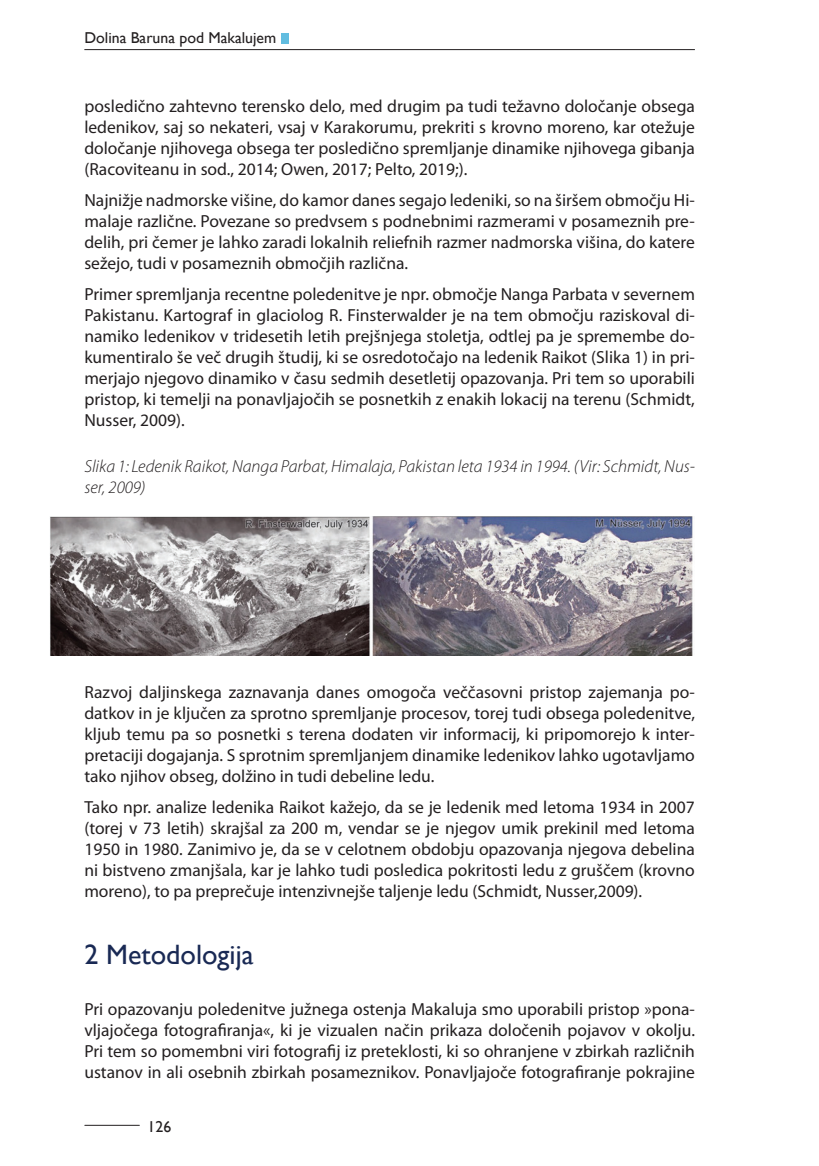
<style>
.page{position:relative;width:819px;height:1166px;background:#fff}
.page>*{position:absolute;margin:0;border:0;box-sizing:border-box;transform-origin:0 0}
.t1{font:28px "Gill Sans";color:#192954}
.t2{font:17.5px/21px "Myriad Pro";color:#231f20;text-align:justify}
.t3{font:italic 300 17.5px/21px "Myriad Pro";color:#231f20}
.t4{font:15.75px "Gill Sans";color:#231f20}
</style>
<div class="page">
<hr style="left:84px;top:49px;width:610px;height:1px;background:#231f20">
<div style="left:282px;top:33px;width:7px;height:11px;background:#62bde0"></div>
<hr style="left:85px;top:1125px;width:54px;height:1px;background:#231f20">
<img style="left:50px;top:516px;width:643px;height:140px">
<p class="t4" style="left:84px;top:28px;width:193px">Dolina Baruna pod Makalujem</p>
<p class="t2" style="left:84px;top:96px;width:612px">posledično zahtevno terensko delo, med drugim pa tudi težavno določanje obsega ledenikov, saj so nekateri, vsaj v Karakorumu, prekriti s krovno moreno, kar otežuje določanje njihovega obsega ter posledično spremljanje dinamike njihovega gibanja (Racoviteanu in sod., 2014; Owen, 2017; Pelto, 2019;).</p>
<p class="t2" style="left:84px;top:190px;width:612px">Najnižje nadmorske višine, do kamor danes segajo ledeniki, so na širšem območju Hi&shy;malaje različne. Povezane so predvsem s podnebnimi razmerami v posameznih pre&shy;delih, pri čemer je lahko zaradi lokalnih reliefnih razmer nadmorska višina, do katere sežejo, tudi v posameznih območjih različna.</p>
<p class="t2" style="left:84px;top:284px;width:612px">Primer spremljanja recentne poledenitve je npr. območje Nanga Parbata v severnem Pakistanu. Kartograf in glaciolog R. Finsterwalder je na tem območju raziskoval di&shy;namiko ledenikov v tridesetih letih prejšnjega stoletja, odtlej pa je spremembe do&shy;kumentiralo še več drugih študij, ki se osredotočajo na ledenik Raikot (Slika 1) in pri&shy;merjajo njegovo dinamiko v času sedmih desetletij opazovanja. Pri tem so uporabili pristop, ki temelji na ponavljajočih se posnetkih z enakih lokacij na terenu (Schmidt, Nusser, 2009).</p>
<p class="t3" style="left:84px;top:455px;width:612px">Slika 1: Ledenik Raikot, Nanga Parbat, Himalaja, Pakistan leta 1934 in 1994. (Vir: Schmidt, Nus&shy;ser, 2009)</p>
<p class="t2" style="left:84px;top:681px;width:612px">Razvoj daljinskega zaznavanja danes omogoča veččasovni pristop zajemanja po&shy;datkov in je ključen za sprotno spremljanje procesov, torej tudi obsega poledenitve, kljub temu pa so posnetki s terena dodaten vir informacij, ki pripomorejo k inter&shy;pretaciji dogajanja. S sprotnim spremljanjem dinamike ledenikov lahko ugotavljamo tako njihov obseg, dolžino in tudi debeline ledu.</p>
<p class="t2" style="left:84px;top:796px;width:612px">Tako npr. analize ledenika Raikot kažejo, da se je ledenik med letoma 1934 in 2007 (torej v 73 letih) skrajšal za 200 m, vendar se je njegov umik prekinil med letoma 1950 in 1980. Zanimivo je, da se v celotnem obdobju opazovanja njegova debelina ni bistveno zmanjšala, kar je lahko tudi posledica pokritosti ledu z gruščem (krovno moreno), to pa preprečuje intenzivnejše taljenje ledu (Schmidt, Nusser,2009).</p>
<h1 class="t1" style="left:84px;top:939px;width:171px">2 Metodologija</h1>
<p class="t2" style="left:84px;top:998px;width:612px">Pri opazovanju poledenitve južnega ostenja Makaluja smo uporabili pristop »pona&shy;vljajočega fotografiranja«, ki je vizualen način prikaza določenih pojavov v okolju.<br>Pri tem so pomembni viri fotografij iz preteklosti, ki so ohranjene v zbirkah različnih ustanov in ali osebnih zbirkah posameznikov. Ponavljajoče fotografiranje pokrajine</p>
<p class="t4" style="left:148px;top:1118px;width:25px">126</p>
</div>
